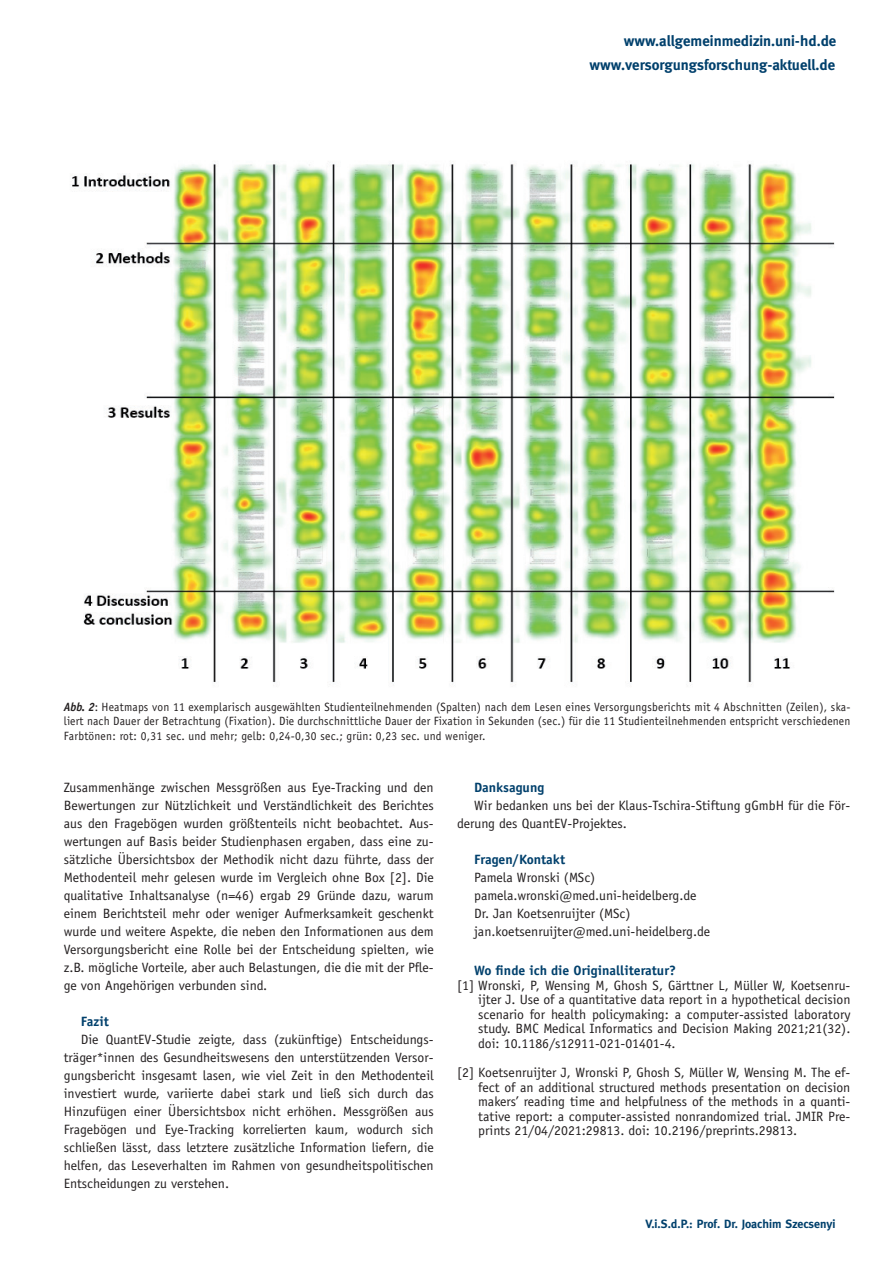
<style>
.page{position:relative;width:893px;height:1263px;background:#fff}
.page>*{position:absolute;margin:0;border:0;box-sizing:border-box;transform-origin:0 0}
.t1{font:700 15px/23.9px "Meta";color:#00406c;text-align:right}
.t2{font:13.5px/18px "Officina Sans";color:#231f20;text-align:justify}
.t3{font:700 13.5px "Officina Sans";color:#00406c}
.t4{font:12px/14.4px "Officina Sans";letter-spacing:.02em;color:#231f20;text-align:justify;scale:.96 1}
.t5{font:700 12px "Meta";color:#00406c}
.s1{font-weight:700;font-style:italic}
</style>
<div class="page">
<img style="left:72px;top:164px;width:763px;height:521px">
<p class="t1" style="left:589px;top:29px;width:248px">www.allgemeinmedizin.uni-hd.de www.versorgungsforschung-aktuell.de</p>
<p class="t4" style="left:64px;top:700px;width:821px"><span class="s1">Abb. 2</span>: Heatmaps von 11 exemplarisch ausgewählten Studienteilnehmenden (Spalten) nach dem Lesen eines Versorgungsberichts mit 4 Abschnitten (Zeilen), ska&shy;liert nach Dauer der Betrachtung (Fixation). Die durchschnittliche Dauer der Fixation in Sekunden (sec.) für die 11 Studienteilnehmenden entspricht verschiedenen Farbtönen: rot: 0,31 sec. und mehr; gelb: 0,24-0,30 sec.; grün: 0,23 sec. und weniger.</p>
<p class="t2" style="left:64px;top:778px;width:371px">Zusammenhänge zwischen Messgrößen aus Eye-Tracking und den Bewertungen zur Nützlichkeit und Verständlichkeit des Berichtes aus den Fragebögen wurden größtenteils nicht beobachtet. Aus&shy;wertungen auf Basis beider Studienphasen ergaben, dass eine zu&shy;sätzliche Übersichtsbox der Methodik nicht dazu führte, dass der Methodenteil mehr gelesen wurde im Vergleich ohne Box [2]. Die qualitative Inhaltsanalyse (n=46) ergab 29 Gründe dazu, warum einem Berichtsteil mehr oder weniger Aufmerksamkeit geschenkt wurde und weitere Aspekte, die neben den Informationen aus dem Versorgungsbericht eine Rolle bei der Entscheidung spielten, wie z.B. mögliche Vorteile, aber auch Belastungen, die die mit der Pfle&shy;ge von Angehörigen verbunden sind.</p>
<p class="t3" style="left:81px;top:1013px;width:30px">Fazit</p>
<p class="t2" style="left:64px;top:1030px;width:371px;text-indent:17px">Die QuantEV-Studie zeigte, dass (zukünftige) Entscheidungs&shy;träger*innen des Gesundheitswesens den unterstützenden Versor&shy;gungsbericht insgesamt lasen, wie viel Zeit in den Methodenteil investiert wurde, variierte dabei stark und ließ sich durch das Hinzufügen einer Übersichtsbox nicht erhöhen. Messgrößen aus Fragebögen und Eye-Tracking korrelierten kaum, wodurch sich schließen lässt, dass letztere zusätzliche Information liefern, die helfen, das Leseverhalten im Rahmen von gesundheitspolitischen Entscheidungen zu verstehen.</p>
<p class="t3" style="left:474px;top:779px;width:72px">Danksagung</p>
<p class="t2" style="left:457px;top:796px;width:395px;text-indent:17px">Wir bedanken uns bei der Klaus-Tschira-Stiftung gGmbH für die För&shy;derung des QuantEV-Projektes.</p>
<p class="t3" style="left:474px;top:851px;width:93px">Fragen/Kontakt</p>
<p class="t2" style="left:474px;top:868px;width:237px;text-align:left">Pamela Wronski (MSc) pamela.wronski@med.uni-heidelberg.de Dr. Jan Koetsenruijter (MSc) jan.koetsenruijter@med.uni-heidelberg.de</p>
<p class="t3" style="left:474px;top:962px;width:203px">Wo finde ich die Originalliteratur?</p>
<p class="t2" style="left:478px;top:978px;width:374px;line-height:14.5px;text-indent:-21px">[1] Wronski, P, Wensing M, Ghosh S, Gärttner L, Müller W, Koetsenru&shy;ijter J. Use of a quantitative data report in a hypothetical decision scenario for health policymaking: a computer-assisted laboratory study. BMC Medical Informatics and Decision Making 2021;21(32). doi: 10.1186/s12911-021-01401-4.</p>
<p class="t2" style="left:478px;top:1065px;width:374px;line-height:14.5px;text-indent:-21px">[2] Koetsenruijter J, Wronski P, Ghosh S, Müller W, Wensing M. The ef&shy;fect of an additional structured methods presentation on decision makers’ reading time and helpfulness of the methods in a quanti&shy;tative report: a computer-assisted nonrandomized trial. JMIR Pre&shy;prints 21/04/2021:29813. doi: 10.2196/preprints.29813.</p>
<p class="t5" style="left:645px;top:1217px;width:192px">V.i.S.d.P.: Prof. Dr. Joachim Szecsenyi</p>
</div>
